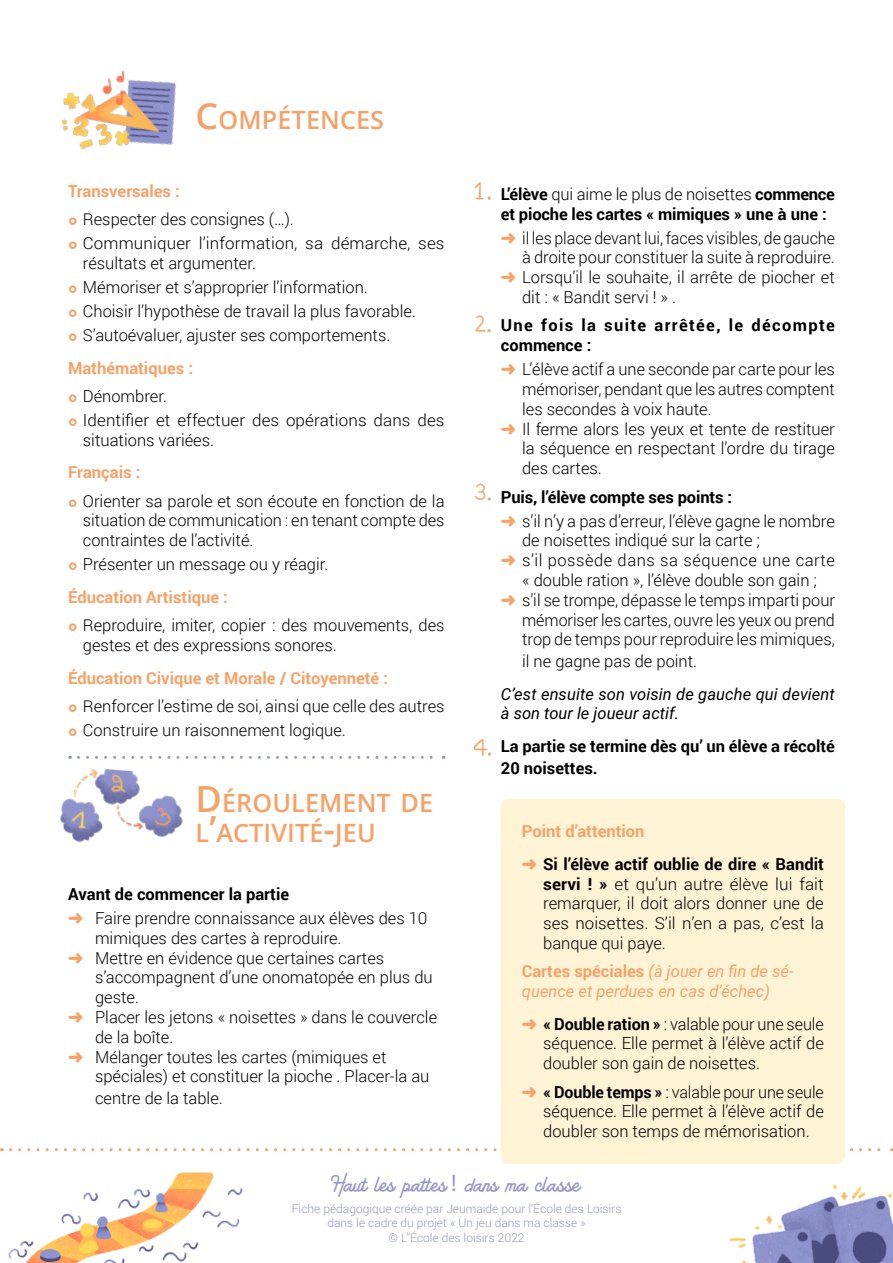
<style>
.page{position:relative;width:893px;height:1263px;background:#fff}
.page>*{position:absolute;margin:0;border:0;box-sizing:border-box;transform-origin:0 0}
.Titre{font:600 25.2px/30px "Open Sans";letter-spacing:.005em;color:#f5a268}
.t1{font:24px "American Lemon";color:#9699c7}
.t2{font:300 16.5px/19.8px "Roboto";color:#000}
.CorpsDeTexteNumPuce{font:700 16.5px/19.8px "Roboto";color:#000}
.texte_courant{font:700 16.5px "Roboto";color:#f5a268}
.CorpsDeTexteNumPuce-2{font:italic 16.5px/19.8px "Roboto";letter-spacing:.005em;color:#000}
.t3{font:italic 16.5px/19.8px "Roboto";color:#f5a268}
.CorpsDeTexteNumPuce-3{font:700 16.5px/19.8px "Roboto";letter-spacing:.08em;color:#000}
.t4{font:300 12px/14.4px "Roboto";color:#9699c7;text-align:center}
.s1{font-size:36px}
.s2{color:#f5a268}
.s3{font-weight:300}
.s4{font-weight:700}
.s5{font-weight:700;font-style:normal}
.s6{font-family:"Myriad Pro"}
</style>
<div class="page">
<img style="left:8px;top:1172px;width:235px;height:91px">
<img style="left:730px;top:1184px;width:163px;height:79px">
<svg style="left:10px;top:1148px;width:882px;height:3px"></svg>
<img style="left:62px;top:70px;width:114px;height:79px">
<svg style="left:78px;top:756px;width:366px;height:3px"></svg>
<img style="left:60px;top:769px;width:123px;height:74px">
<img style="left:475px;top:315px;width:16px;height:18px">
<img style="left:475px;top:483px;width:16px;height:18px">
<div style="left:501px;top:799px;width:344px;height:365px;background:#fff3d6;border-radius:9px"></div>
<img style="left:474px;top:739px;width:18px;height:18px">
<img style="left:474px;top:182px;width:17px;height:18px">
<p class="Titre" style="left:196px;top:105px;width:190px"><span class="s1">C</span>OMPÉTENCES</p>
<p class="texte_courant" style="left:68px;top:179px;width:113px">Transversales :</p>
<p class="t2" style="left:83px;top:209px;width:212px">Respecter des consignes (…).</p>
<p class="t2" style="left:83px;top:233px;width:363px">Communiquer l’information, sa démarche, ses résultats et argumenter.</p>
<p class="t2" style="left:83px;top:277px;width:286px">Mémoriser et s’approprier l’information.</p>
<p class="t2" style="left:83px;top:301px;width:335px">Choisir l’hypothèse de travail la plus favorable.</p>
<p class="t2" style="left:83px;top:325px;width:309px">S’autoévaluer, ajuster ses comportements.</p>
<p class="texte_courant" style="left:68px;top:356px;width:127px">Mathématiques :</p>
<p class="t2" style="left:83px;top:386px;width:86px">Dénombrer.</p>
<p class="t2" style="left:83px;top:410px;width:363px">Identifier et effectuer des opérations dans des situations variées.</p>
<p class="texte_courant" style="left:68px;top:461px;width:74px">Français :</p>
<p class="t2" style="left:83px;top:490px;width:363px;text-align:justify">Orienter sa parole et son écoute en fonction de la situation de communication : en tenant compte des contraintes de l’activité.</p>
<p class="t2" style="left:83px;top:554px;width:247px">Présenter un message ou y réagir.</p>
<p class="texte_courant" style="left:68px;top:585px;width:161px">Éducation Artistique :</p>
<p class="t2" style="left:83px;top:615px;width:363px">Reproduire, imiter, copier : des mouvements, des gestes et des expressions sonores.</p>
<p class="texte_courant" style="left:68px;top:666px;width:322px">Éducation Civique et Morale / Citoyenneté :</p>
<p class="t2" style="left:83px;top:695px;width:363px">Renforcer l’estime de soi, ainsi que celle des autres</p>
<p class="t2" style="left:83px;top:720px;width:264px">Construire un raisonnement logique.</p>
<p class="Titre" style="left:196px;top:787px;width:239px"><span class="s1">D</span>ÉROULEMENT DE<br>L<span class="s1">’</span>ACTIVITÉ<span class="s1">-</span>JEU</p>
<p class="CorpsDeTexteNumPuce" style="left:68px;top:883px;width:223px">Avant de commencer la partie</p>
<p class="t2" style="left:95px;top:907px;width:334px;text-indent:-27px"><span class="s2">➜</span> Faire prendre connaissance aux élèves des 10 mimiques des cartes à reproduire.</p>
<p class="t2" style="left:95px;top:947px;width:339px;text-indent:-27px"><span class="s2">➜</span> Mettre en évidence que certaines cartes s’accompagnent d’une onomatopée en plus du geste.</p>
<p class="t2" style="left:95px;top:1006px;width:344px;text-indent:-27px"><span class="s2">➜</span> Placer les jetons « noisettes » dans le couvercle de la boîte.</p>
<p class="t2" style="left:95px;top:1046px;width:336px;text-indent:-27px"><span class="s2">➜</span> Mélanger toutes les cartes (mimiques et spéciales) et constituer la pioche . Placer-la au</p>
<p class="t2" style="left:95px;top:1087px;width:129px">centre de la table.</p>
<p class="CorpsDeTexteNumPuce" style="left:501px;top:183px;width:335px">L’élève <span class="s3">qui aime le plus de noisettes</span> commence et pioche les cartes « mimiques » une à une :</p>
<p class="t2" style="left:501px;top:227px;width:336px;text-align:right"><span class="s2">➜</span> il les place devant lui, faces visibles, de gauche à droite pour constituer la suite à reproduire.</p>
<p class="t2" style="left:522px;top:267px;width:314px;text-indent:-21px"><span class="s2">➜</span> Lorsqu’il le souhaite, il arrête de piocher et dit : « Bandit servi ! » .</p>
<p class="CorpsDeTexteNumPuce-3" style="left:501px;top:315px;width:335px">Une fois la suite arrêtée, le décompte commence :</p>
<p class="t2" style="left:522px;top:359px;width:314px;text-align:justify;text-indent:-21px"><span class="s2">➜</span> L’élève actif a une seconde par carte pour les mémoriser, pendant que les autres comptent les secondes à voix haute.</p>
<p class="t2" style="left:522px;top:418px;width:314px;text-align:justify;text-indent:-21px"><span class="s2">➜</span> Il ferme alors les yeux et tente de restituer la séquence en respectant l’ordre du tirage des cartes.</p>
<p class="CorpsDeTexteNumPuce" style="left:501px;top:486px;width:233px">Puis, l’élève compte ses points :</p>
<p class="t2" style="left:522px;top:510px;width:314px;text-indent:-21px"><span class="s2">➜</span> s’il n’y a pas d’erreur, l’élève gagne le nombre de noisettes indiqué sur la carte ;</p>
<p class="t2" style="left:501px;top:550px;width:336px;text-align:center"><span class="s2">➜</span> s’il possède dans sa séquence une carte « double ration », l’élève double son gain ;</p>
<p class="t2" style="left:522px;top:589px;width:314px;text-align:justify;text-indent:-21px"><span class="s2">➜</span> s’il se trompe, dépasse le temps imparti pour mémoriser les cartes, ouvre les yeux ou prend trop de temps pour reproduire les mimiques,</p>
<p class="t2" style="left:522px;top:651px;width:177px">il ne gagne pas de point.</p>
<p class="CorpsDeTexteNumPuce-2" style="left:501px;top:683px;width:335px">C’est ensuite son voisin de gauche qui devient à son tour le joueur actif.</p>
<p class="CorpsDeTexteNumPuce" style="left:501px;top:734px;width:335px;line-height:21.6px">La partie se termine dès qu’ un élève a récolté<br>20 noisettes.</p>
<p class="texte_courant" style="left:522px;top:820px;width:124px">Point d’attention</p>
<p class="t2" style="left:543px;top:853px;width:282px;text-align:justify;text-indent:-21px"><span class="s2">➜</span> <span class="s4">Si l’élève actif oublie de dire « Bandit servi ! »</span> et qu’un autre élève lui fait remarquer, il doit alors donner une de ses noisettes. S’il n’en a pas, c’est la banque qui paye.</p>
<p class="t3" style="left:522px;top:961px;width:273px"><span class="s5">Cartes spéciales</span> (à jouer en fin de sé&shy;quence et perdues en cas d’échec)</p>
<p class="t2" style="left:543px;top:1013px;width:282px;text-align:justify;text-indent:-21px"><span class="s2">➜</span> <span class="s4">« Double ration »</span> : valable pour une seule séquence. Elle permet à l’élève actif de doubler son gain de noisettes.</p>
<p class="t2" style="left:543px;top:1081px;width:282px;text-align:justify;text-indent:-21px"><span class="s2">➜</span> <span class="s4">« Double temps »</span> : valable pour une seule séquence. Elle permet à l’élève actif de doubler son temps de mémorisation.</p>
<h2 class="t1" style="left:333px;top:1167px;width:248px">Haut les pattes <span class="s6">!</span> dans ma classe</h2>
<p class="t4" style="left:292px;top:1201px;width:331px">Fiche pédagogique créée par Jeumaide pour l’École des Loisirs dans le cadre du projet « Un jeu dans ma classe »<br>© L’’École des loisirs 2022</p>
</div>
